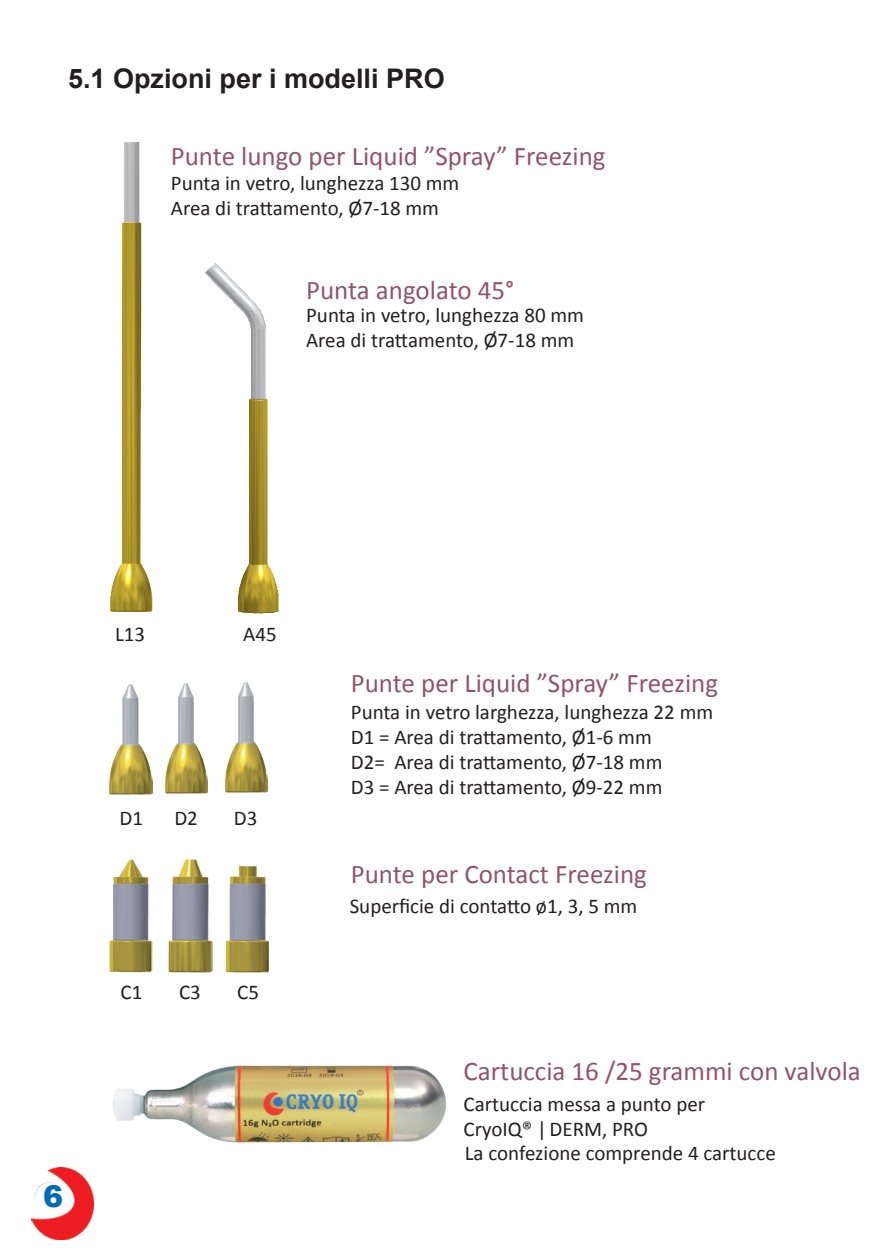
<style>
.page{position:relative;width:893px;height:1259px;background:#fff}
.page>*{position:absolute;margin:0;border:0;box-sizing:border-box;transform-origin:0 0}
.t1{font:900 30px "Arial";color:#006cb7}
.t2{font:27px "Calibri";color:#93536b}
.t3{font:700 27px "Arial";color:#231f20}
.t4{font:21px/25.2px "Calibri";color:#231f20}
</style>
<div class="page">
<img style="left:32px;top:1168px;width:61px;height:71px">
<div style="left:34px;top:1182px;width:33px;height:34px;background:#fff;border-radius:50%"></div>
<img style="left:113px;top:1065px;width:334px;height:78px">
<img style="left:109px;top:684px;width:43px;height:110px">
<img style="left:109px;top:859px;width:43px;height:113px">
<img style="left:168px;top:859px;width:44px;height:113px">
<img style="left:226px;top:865px;width:43px;height:107px">
<img style="left:165px;top:683px;width:43px;height:110px">
<img style="left:225px;top:682px;width:42px;height:110px">
<img style="left:110px;top:142px;width:43px;height:470px">
<img style="left:205px;top:263px;width:74px;height:351px">
<p class="t3" style="left:68px;top:60px;width:378px">5.1 Opzioni per i modelli PRO</p>
<p class="t2" style="left:171px;top:139px;width:436px">Punte lungo per Liquid ”Spray” Freezing</p>
<p class="t4" style="left:171px;top:170px;width:290px">Punta in vetro, lunghezza 130 mm</p>
<p class="t4" style="left:171px;top:195px;width:270px">Area di trattamento, Ø7-18 mm</p>
<p class="t2" style="left:306px;top:273px;width:210px">Punta angolato 45°</p>
<p class="t4" style="left:306px;top:302px;width:279px">Punta in vetro, lunghezza 80 mm</p>
<p class="t4" style="left:306px;top:328px;width:270px">Area di trattamento, Ø7-18 mm</p>
<p class="t4" style="left:115px;top:621px;width:32px">L13</p>
<p class="t4" style="left:243px;top:621px;width:35px">A45</p>
<p class="t4" style="left:120px;top:806px;width:25px">D1</p>
<p class="t4" style="left:174px;top:806px;width:25px">D2</p>
<p class="t4" style="left:234px;top:806px;width:25px">D3</p>
<p class="t4" style="left:121px;top:979px;width:23px">C1</p>
<p class="t4" style="left:179px;top:979px;width:23px">C3</p>
<p class="t4" style="left:237px;top:979px;width:23px">C5</p>
<h1 class="t1" style="left:43px;top:1174px;width:22px">6</h1>
<p class="t2" style="left:351px;top:666px;width:369px">Punte per Liquid ”Spray” Freezing</p>
<p class="t4" style="left:351px;top:699px;width:364px">Punta in vetro larghezza, lunghezza 22 mm</p>
<p class="t4" style="left:351px;top:724px;width:313px">D1 = Area di trattamento, Ø1-6 mm<br>D2= Area di trattamento, Ø7-18 mm</p>
<p class="t4" style="left:351px;top:775px;width:313px">D3 = Area di trattamento, Ø9-22 mm</p>
<p class="t2" style="left:351px;top:857px;width:298px">Punte per Contact Freezing</p>
<p class="t4" style="left:350px;top:893px;width:289px">Superficie di contatto ø1, 3, 5 mm</p>
<p class="t2" style="left:464px;top:1054px;width:399px">Cartuccia 16 /25 grammi con valvola</p>
<p class="t4" style="left:464px;top:1091px;width:243px">Cartuccia messa a punto per<br>CryoIQ® | DERM, PRO</p>
<p class="t4" style="left:465px;top:1140px;width:312px">La confezione comprende 4 cartucce</p>
</div>
